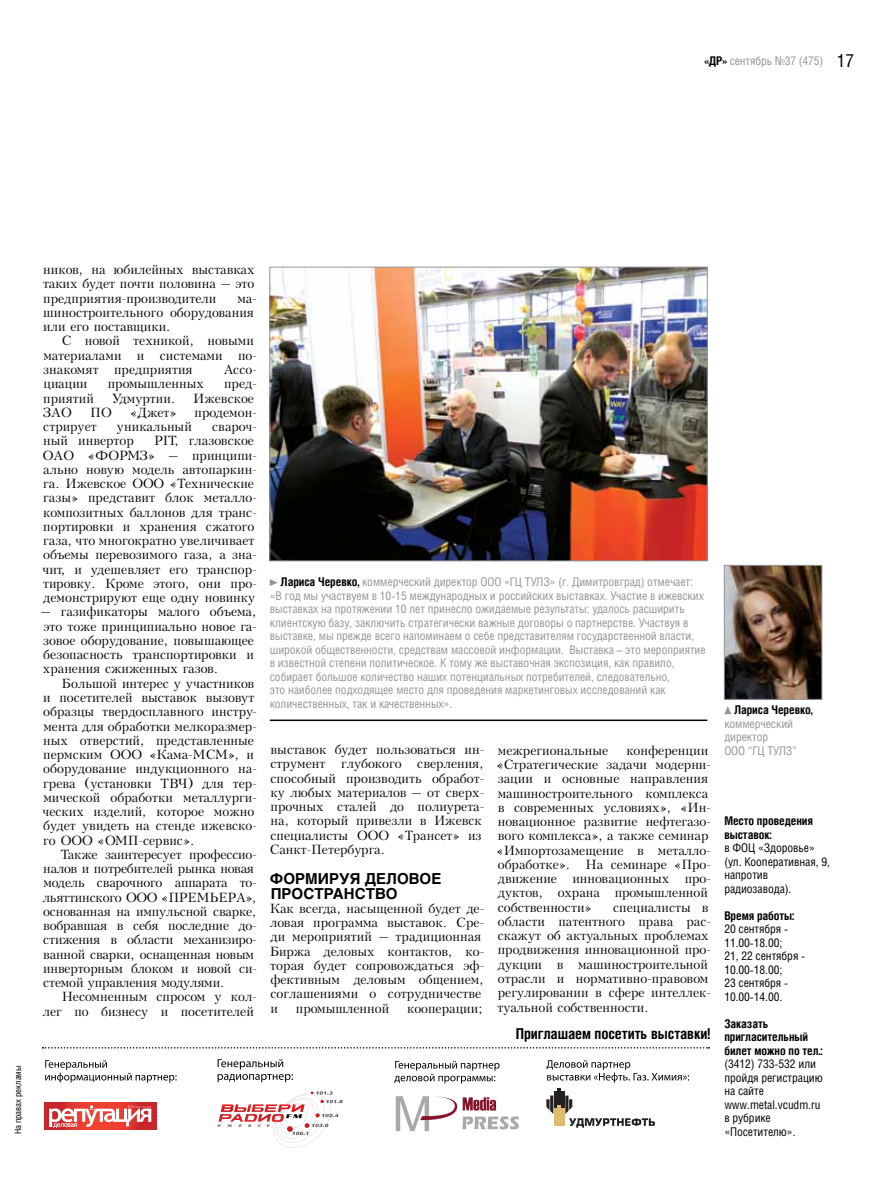
<style>
.page{position:relative;width:872px;height:1191px;background:#fff}
.page>*{position:absolute;margin:0;border:0;box-sizing:border-box;transform-origin:0 0}
.t1{font:700 15px/15px "Helios C";color:#000}
.t2{font:700 15px "Helios Cond";letter-spacing:-.005em;color:#000}
.t3{font:12.75px/14.2px "Kudrashov C";color:#000}
.t4{font:12px/13.5px "Helios Cond";letter-spacing:-.005em;color:#939598}
.t5{font:12px/13.5px "Helios Cond";letter-spacing:-.005em;color:#000}
.t6{font:700 12px/13.5px "Helios Cond";letter-spacing:-.005em;color:#000}
.t7{font:9px "Helios Cond";letter-spacing:-.005em;color:#000}
.s1{font-weight:700;color:#000}
.s2{font-size:18px;color:#000}
</style>
<div class="page">
<svg style="left:43px;top:1047px;width:666px;height:1px"></svg>
<img style="left:272px;top:269px;width:433px;height:290px">
<div style="left:270px;top:267px;width:437px;height:294px;border:1px solid #939598"></div>
<svg style="left:394px;top:1061px;width:105px;height:22px"></svg>
<svg style="left:396px;top:1096px;width:123px;height:35px"></svg>
<svg style="left:217px;top:1059px;width:76px;height:23px"></svg>
<svg style="left:217px;top:1091px;width:126px;height:56px"></svg>
<div style="left:44px;top:1102px;width:113px;height:28px;background:#c9252c"></div>
<svg style="left:49px;top:1102px;width:102px;height:28px"></svg>
<svg style="left:45px;top:1060px;width:132px;height:22px"></svg>
<hr style="left:557px;top:1088px;width:4px;height:16px;background:#231f20">
<hr style="left:554px;top:1091px;width:3px;height:17px;background:#231f20">
<hr style="left:561px;top:1091px;width:3px;height:17px;background:#231f20">
<hr style="left:557px;top:1105px;width:4px;height:20px;background:#debc6e">
<hr style="left:554px;top:1108px;width:3px;height:17px;background:#debc6e">
<hr style="left:561px;top:1108px;width:3px;height:17px;background:#debc6e">
<svg style="left:546px;top:1095px;width:7px;height:19px"></svg>
<svg style="left:565px;top:1095px;width:90px;height:32px"></svg>
<svg style="left:546px;top:1060px;width:143px;height:22px"></svg>
<img style="left:726px;top:567px;width:94px;height:130px">
<div style="left:724px;top:565px;width:98px;height:134px;border:1px solid #939598"></div>
<svg style="left:270px;top:579px;width:8px;height:7px"></svg>
<hr style="left:270px;top:719px;width:437px;height:2px;background:#000">
<svg style="left:724px;top:706px;width:7px;height:8px"></svg>
<p class="t4" style="left:704px;top:54px;width:151px"><span class="s1">«ДР»</span> сентябрь №37 (475) <span class="s2">17</span></p>
<p class="t7" style="left:13px;top:1134px;width:70px;rotate:-90deg">На правах рекламы</p>
<p class="t3" style="left:43px;top:263px;width:213px;text-align:justify">ников, на юбилейных выставках таких будет почти половина – это предприятия-производители</p>
<p class="t3" style="left:43px;top:291px;width:215px;text-indent:194px">ма&shy;шиностроительного оборудования или его поставщики.</p>
<p class="t3" style="left:43px;top:334px;width:215px;text-indent:18px">С новой техникой, новыми материалами и системами по&shy;знакомят предприятия</p>
<p class="t3" style="left:224px;top:362px;width:35px">Ассо-</p>
<p class="t3" style="left:43px;top:377px;width:46px">циации</p>
<p class="t3" style="left:108px;top:377px;width:98px">промышленных</p>
<p class="t3" style="left:224px;top:377px;width:34px">пред-</p>
<p class="t3" style="left:43px;top:391px;width:52px">приятий</p>
<p class="t3" style="left:112px;top:391px;width:65px">Удмуртии.</p>
<p class="t3" style="left:193px;top:391px;width:62px">Ижевское</p>
<p class="t3" style="left:42px;top:405px;width:31px">ЗАО</p>
<p class="t3" style="left:90px;top:405px;width:23px">ПО</p>
<p class="t3" style="left:130px;top:405px;width:48px">«Джет»</p>
<p class="t3" style="left:195px;top:405px;width:64px">продемон-</p>
<p class="t3" style="left:43px;top:419px;width:55px">стрирует</p>
<p class="t3" style="left:117px;top:419px;width:76px">уникальный</p>
<p class="t3" style="left:212px;top:419px;width:46px">свароч-</p>
<p class="t3" style="left:43px;top:434px;width:92px">ный инвертор</p>
<p class="t3" style="left:42px;top:434px;width:216px;text-indent:112px">PIT, глазовское<br>ОАО «ФОРМЗ» – принципи&shy;ально новую модель автопаркин&shy;га. Ижевское ООО «Технические газы» представит блок металло&shy;композитных баллонов для транс&shy;портировки и хранения сжатого газа, что многократно увеличивает объемы перевозимого газа, а зна&shy;чит, и удешевляет его транспор&shy;тировку. Кроме этого, они про&shy;демонстрируют еще одну новинку</p>
<p class="t3" style="left:41px;top:605px;width:217px">– газификаторы малого объема, это тоже принципиально новое га&shy;зовое оборудование, повышающее безопасность транспортировки и хранения сжиженных газов.</p>
<p class="t3" style="left:42px;top:676px;width:216px;text-indent:19px">Большой интерес у участников и посетителей выставок вызовут образцы твердосплавного инстру&shy;мента для обработки мелкоразмер&shy;ных отверстий, представленные пермским ООО «Кама-МСМ», и оборудование индукционного на&shy;грева (установки ТВЧ) для тер&shy;мической обработки металлурги&shy;ческих изделий, которое можно будет увидеть на стенде ижевско&shy;го ООО «ОМП-сервис».</p>
<p class="t3" style="left:43px;top:847px;width:215px;text-indent:18px">Также заинтересует профессио&shy;налов и потребителей рынка новая модель сварочного аппарата то&shy;льяттинского ООО «ПРЕМЬЕРА», основанная на импульсной сварке, вобравшая в себя последние до&shy;стижения в области механизиро&shy;ванной сварки, оснащенная новым инверторным блоком и новой си&shy;стемой управления модулями.</p>
<p class="t3" style="left:43px;top:990px;width:215px;text-align:right">Несомненным спросом у кол&shy;лег по бизнесу и посетителей</p>
<p class="t4" style="left:270px;top:575px;width:437px;text-indent:11px"><span class="s1">Лариса Черевко,</span> коммерческий директор ООО «ГЦ ТУЛЗ» (г. Димитровград) отмечает: «В год мы участвуем в 10-15 международных и российских выставках. Участие в ижевских выставках на протяжении 10 лет принесло ожидаемые результаты: удалось расширить клиентскую базу, заключить стратегически важные договоры о партнерстве. Участвуя в выставке, мы прежде всего напоминаем о себе представителям государственной власти, широкой общественности, средствам массовой информации. Выставка – это мероприятие в известной степени политическое. К тому же выставочная экспозиция, как правило, собирает большое количество наших потенциальных потребителей, следовательно,<br>это наиболее подходящее место для проведения маркетинговых исследований как количественных, так и качественных».</p>
<p class="t3" style="left:270px;top:742px;width:216px">выставок будет пользоваться ин&shy;струмент глубокого сверления, способный производить обработ&shy;ку любых материалов – от сверх&shy;прочных сталей до полиурета&shy;на, который привезли в Ижевск специалисты ООО «Трансет» из<br>Санкт-Петербурга.</p>
<p class="t1" style="left:270px;top:870px;width:173px">Формируя деловое пространство</p>
<p class="t3" style="left:270px;top:901px;width:216px">Как всегда, насыщенной будет де&shy;ловая программа выставок. Сре&shy;ди мероприятий – традиционная<br>Биржа деловых контактов, ко&shy;торая будет сопровождаться эф&shy;фективным деловым общением, соглашениями о сотрудничестве и</p>
<p class="t3" style="left:296px;top:1001px;width:95px">промышленной</p>
<p class="t3" style="left:407px;top:1001px;width:77px">кооперации;</p>
<p class="t3" style="left:497px;top:743px;width:216px;text-indent:129px">конференции «Стратегические задачи модерни&shy;зации и основные направления машиностроительного комплекса в современных условиях», «Ин&shy;новационное развитие нефтегазо&shy;вого комплекса», а также семинар «Импортозамещение в металло&shy;обработке». На семинаре «Про&shy;движение инновационных про&shy;дуктов, охрана промышленной собственности»</p>
<p class="t3" style="left:498px;top:743px;width:112px">межрегиональные</p>
<p class="t3" style="left:497px;top:900px;width:215px;text-indent:115px">специалисты в области патентного права рас&shy;скажут об актуальных проблемах продвижения инновационной про&shy;дукции в машиностроительной отрасли и нормативно-правовом регулировании в сфере интеллек&shy;туальной собственности.</p>
<p class="t2" style="left:516px;top:1024px;width:196px">Приглашаем посетить выставки!</p>
<p class="t6" style="left:734px;top:703px;width:80px">Лариса Черевко,</p>
<p class="t4" style="left:724px;top:716px;width:74px">коммерческий директор<br>ООО “ГЦ ТУЛЗ”</p>
<p class="t6" style="left:724px;top:814px;width:90px">Место проведения выставок:</p>
<p class="t5" style="left:724px;top:841px;width:107px">в ФОЦ «Здоровье» (ул. Кооперативная, 9, напротив радиозавода).</p>
<p class="t6" style="left:724px;top:908px;width:72px">Время работы:</p>
<p class="t5" style="left:724px;top:922px;width:82px">20 сентября -<br>11.00-18.00;<br>21, 22 сентября -<br>10.00-18.00;<br>23 сентября -<br>10.00-14.00.</p>
<p class="t6" style="left:724px;top:1016px;width:100px">Заказать пригласительный билет можно по тел.:</p>
<p class="t5" style="left:724px;top:1057px;width:100px">(3412) 733-532 или пройдя регистрацию на сайте www.metal.vcudm.ru в рубрике «Посетителю».</p>
</div>
